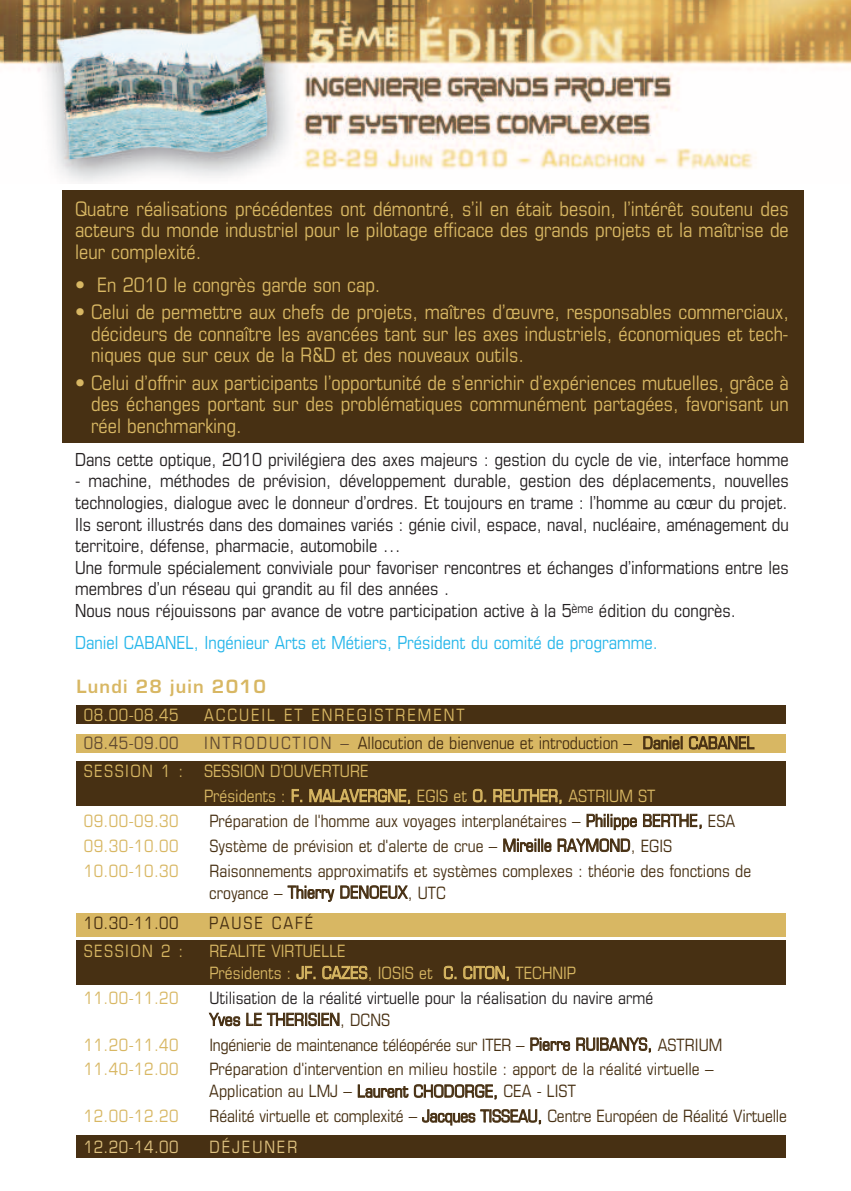
<style>
.page{position:relative;width:851px;height:1191px;background:#fff}
.page>*{position:absolute;margin:0;border:0;box-sizing:border-box;transform-origin:0 0}
.t1{font:condensed 20px/21.6px "Eurostile LT Std";color:#d8b763;text-align:justify}
.t2{font:700 20px "Eurostile";letter-spacing:.065em;color:#d8b763}
.t3{font:condensed 18px/21.6px "Eurostile LT Std";color:#231f20}
.t4{font:condensed 18px "Eurostile LT Std";color:#26b6ea}
.t5{font:condensed 17px/27.8px "Eurostile LT Std";color:#473013}
.t6{font:condensed 17px/22px "Eurostile LT Std";color:#d8b763}
.t7{font:condensed 17px "Eurostile LT Std";color:#231f20}
.t8{font:condensed 17px "Eurostile LT Std";letter-spacing:.11em;color:#d8b763}
.t9{font:condensed 17px "Eurostile LT Std";letter-spacing:.11em;color:#dfc27f}
.t10{font:condensed 17px "Eurostile LT Std";letter-spacing:.03em;color:#614a31}
.t11{font:condensed 17px "Eurostile LT Std";letter-spacing:.11em;color:#473013}
.t12{font:condensed 17px "Eurostile LT Std";letter-spacing:.085em;color:#d8b763}
.s1{color:#614a31}
.s2{color:#d8b763}
</style>
<div class="page">
<img style="left:0;top:0;width:850px;height:182px">
<div style="left:76px;top:913px;width:709px;height:23px;background:#d8b763"></div>
<div style="left:76px;top:1135px;width:709px;height:22px;background:#473013"></div>
<div style="left:76px;top:705px;width:709px;height:19px;background:#473013"></div>
<div style="left:76px;top:734px;width:709px;height:18px;background:#d8b763"></div>
<div style="left:62px;top:190px;width:741px;height:253px;background:#473013"></div>
<div style="left:76px;top:761px;width:709px;height:44px;background:#473013"></div>
<div style="left:76px;top:940px;width:709px;height:44px;background:#473013"></div>
<p class="t1" style="left:75px;top:199px;width:715px">Quatre réalisations précédentes ont démontré, s’il en était besoin, l’intérêt soutenu des acteurs du monde industriel pour le pilotage efficace des grands projets et la maîtrise de leur complexité.</p>
<p class="t1" style="left:75px;top:276px;width:307px">• En 2010 le congrès garde son cap.</p>
<p class="t1" style="left:91px;top:303px;width:699px;text-indent:-16px">• Celui de permettre aux chefs de projets, maîtres d’œuvre, responsables commerciaux, décideurs de connaître les avancées tant sur les axes industriels, économiques et tech&shy;niques que sur ceux de la R&amp;D et des nouveaux outils.</p>
<p class="t1" style="left:91px;top:373px;width:699px;text-indent:-16px">• Celui d’offrir aux participants l’opportunité de s’enrichir d’expériences mutuelles, grâce à des échanges portant sur des problématiques communément partagées, favorisant un réel benchmarking.</p>
<p class="t3" style="left:75px;top:450px;width:715px">Dans cette optique, 2010 privilégiera des axes majeurs : gestion du cycle de vie, interface homme</p>
<p class="t3" style="left:75px;top:472px;width:715px">- machine, méthodes de prévision, développement durable, gestion des déplacements, nouvelles technologies, dialogue avec le donneur d’ordres. Et toujours en trame : l’homme au cœur du projet.<br>Ils seront illustrés dans des domaines variés : génie civil, espace, naval, nucléaire, aménagement du territoire, défense, pharmacie, automobile …<br>Une formule spécialement conviviale pour favoriser rencontres et échanges d’informations entre les membres d’un réseau qui grandit au fil des années .<br>Nous nous réjouissons par avance de votre participation active à la 5<sup>ème</sup> édition du congrès.</p>
<p class="t4" style="left:75px;top:636px;width:584px">Daniel CABANEL, Ingénieur Arts et Métiers, Président du comité de programme.</p>
<p class="t2" style="left:76px;top:675px;width:191px">Lundi 28 juin 2010</p>
<p class="t6" style="left:84px;top:705px;width:96px">08.00-08.45</p>
<p class="t8" style="left:204px;top:709px;width:262px">ACCUEIL ET ENREGISTREMENT</p>
<p class="t10" style="left:84px;top:737px;width:96px">08.45-09.00</p>
<p class="t5" style="left:84px;top:730px;width:672px;text-indent:120px"><span class="s1">INTRODUCTION –</span> Allocution de bienvenue et introduction – Daniel CABANEL<br><span class="s2">SESSION 1 : SESSION D'OUVERTURE</span></p>
<p class="t6" style="left:204px;top:786px;width:453px">Présidents : F. MALAVERGNE, EGIS et O. REUTHER, ASTRIUM ST</p>
<p class="t6" style="left:84px;top:811px;width:96px">09.00-09.30</p>
<p class="t5" style="left:209px;top:808px;width:527px">Préparation de l'homme aux voyages interplanétaires – Philippe BERTHE, ESA</p>
<p class="t6" style="left:84px;top:836px;width:96px">09.30-10.00</p>
<p class="t5" style="left:209px;top:833px;width:464px">Système de prévision et d'alerte de crue – Mireille RAYMOND, EGIS</p>
<p class="t6" style="left:84px;top:861px;width:96px">10.00-10.30</p>
<p class="t5" style="left:209px;top:861px;width:543px;line-height:21.8px">Raisonnements approximatifs et systèmes complexes : théorie des fonctions de croyance – Thierry DENOEUX, UTC</p>
<p class="t5" style="left:84px;top:910px;width:96px">10.30-11.00</p>
<p class="t11" style="left:209px;top:917px;width:106px">PAUSE CAFÉ</p>
<p class="t12" style="left:84px;top:944px;width:101px">SESSION 2 :</p>
<p class="t6" style="left:209px;top:941px;width:368px">REALITE VIRTUELLE<br>Présidents : JF. CAZES, IOSIS et C. CITON, TECHNIP</p>
<p class="t6" style="left:84px;top:988px;width:96px">11.00-11.20</p>
<p class="t7" style="left:209px;top:991px;width:445px">Utilisation de la réalité virtuelle pour la réalisation du navire armé</p>
<p class="t5" style="left:209px;top:1007px;width:182px">Yves LE THERISIEN, DCNS</p>
<p class="t6" style="left:84px;top:1035px;width:96px">11.20-11.40</p>
<p class="t5" style="left:209px;top:1032px;width:514px">Ingénierie de maintenance téléopérée sur ITER – Pierre RUIBANYS, ASTRIUM</p>
<p class="t6" style="left:84px;top:1059px;width:96px">11.40-12.00</p>
<p class="t5" style="left:209px;top:1059px;width:505px;line-height:22px">Préparation d'intervention en milieu hostile : apport de la réalité virtuelle –<br>Application au LMJ – Laurent CHODORGE, CEA - LIST</p>
<p class="t6" style="left:84px;top:1106px;width:96px">12.00-12.20</p>
<p class="t5" style="left:209px;top:1103px;width:579px">Réalité virtuelle et complexité – Jacques TISSEAU, Centre Européen de Réalité Virtuelle</p>
<p class="t9" style="left:84px;top:1140px;width:96px">12.20-14.00</p>
<p class="t9" style="left:209px;top:1140px;width:89px">DÉJEUNER</p>
</div>
